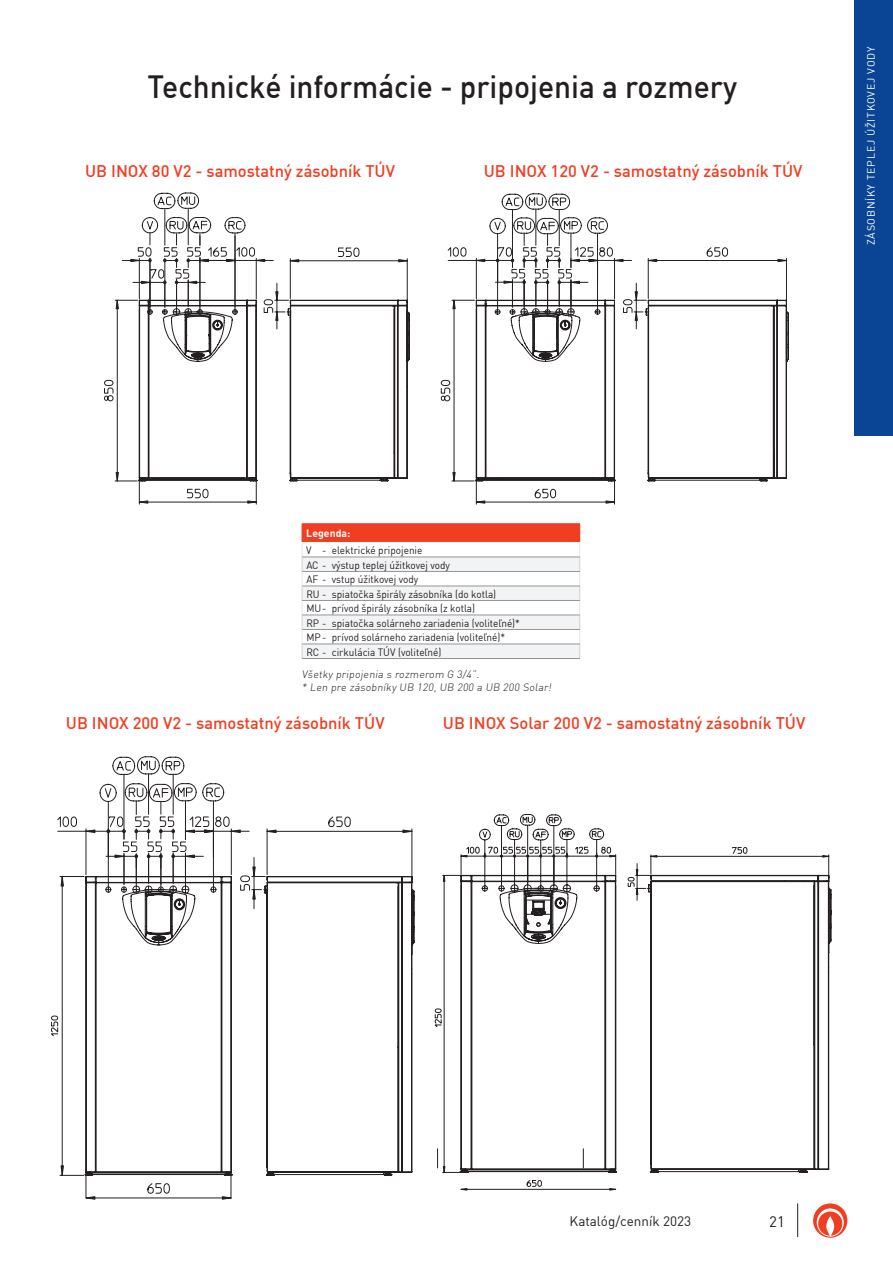
<style>
.page{position:relative;width:893px;height:1263px;background:#fff}
.page>*{position:absolute;margin:0;border:0;box-sizing:border-box;transform-origin:0 0}
.t1{font:500 31.5px "Unient DINCE";color:#231f20;scale:.95 1}
.t2{font:500 16.5px "Unient DINCE";color:#ef3e22}
.t3{font:15px "Unient DINCE";color:#231f20}
.t4{font:13.5px "Unient DINCE";color:#231f20}
.t5{font:10.5px/14.5px "Unient DINCE";color:#231f20;scale:.95 1}
.t6{font:300 10.5px/12.6px "Unient DINCE";color:#231f20}
.t7{font:10.5px "Unient DINCE";letter-spacing:.07em;color:#fff}
.t8{font:700 10.5px "Unient DINCE";color:#fff}
</style>
<div class="page">
<hr style="left:797px;top:1203px;width:1px;height:34px;background:#231f20">
<svg style="left:813px;top:1203px;width:34px;height:35px"></svg>
<div style="left:855px;top:0;width:38px;height:436px;background:#094594"></div>
<hr style="left:302px;top:523px;width:278px;height:1px;background:#ef3e22">
<hr style="left:302px;top:658px;width:278px;height:1px;background:#939598">
<svg style="left:302px;top:524px;width:278px;height:134px"></svg>
<svg style="left:104px;top:193px;width:683px;height:312px"></svg>
<svg style="left:99px;top:756px;width:126px;height:60px"></svg>
<svg style="left:51px;top:816px;width:778px;height:374px"></svg>
<svg style="left:461px;top:881px;width:189px;height:289px"></svg>
<svg style="left:650px;top:875px;width:181px;height:35px"></svg>
<svg style="left:650px;top:910px;width:181px;height:263px"></svg>
<h1 class="t1" style="left:147px;top:66px;width:622px">Technické informácie - pripojenia a rozmery</h1>
<h2 class="t2" style="left:85px;top:161px;width:311px">UB INOX 80 V2 - samostatný zásobník TÚV</h2>
<h2 class="t2" style="left:484px;top:161px;width:320px">UB INOX 120 V2 - samostatný zásobník TÚV</h2>
<p class="t7" style="left:864px;top:245px;width:200px;rotate:-90deg">ZÁSOBNÍKY TEPLEJ ÚŽITKOVEJ VODY</p>
<p class="t8" style="left:306px;top:527px;width:46px">Legenda:</p>
<p class="t5" style="left:306px;top:543px;width:226px">V - elektrické pripojenie<br>AC - výstup teplej úžitkovej vody<br>AF - vstup úžitkovej vody<br>RU - spiatočka špirály zásobníka (do kotla)<br>MU- prívod špirály zásobníka (z kotla)<br>RP - spiatočka solárneho zariadenia (voliteľné)* MP- prívod solárneho zariadenia (voliteľné)* RC - cirkulácia TÚV (voliteľné)</p>
<p class="t6" style="left:302px;top:668px;width:253px">Všetky pripojenia s rozmerom G 3/4”.<br>* Len pre zásobníky UB 120, UB 200 a UB 200 Solar!</p>
<h2 class="t2" style="left:66px;top:713px;width:320px">UB INOX 200 V2 - samostatný zásobník TÚV</h2>
<h2 class="t2" style="left:443px;top:713px;width:364px">UB INOX Solar 200 V2 - samostatný zásobník TÚV</h2>
<p class="t4" style="left:570px;top:1213px;width:123px">Katalóg/cenník 2023</p>
<h3 class="t3" style="left:769px;top:1212px;width:17px">21</h3>
</div>
